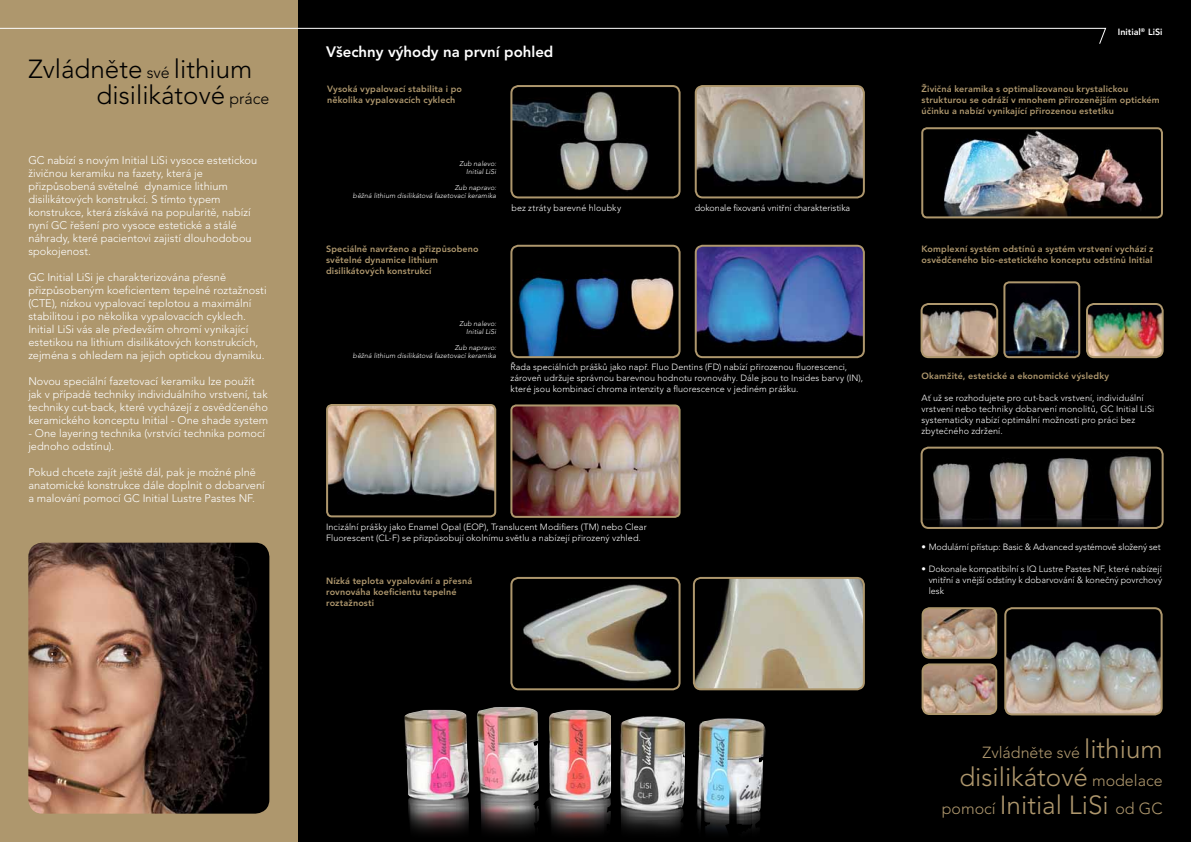
<style>
.page{position:relative;width:1191px;height:842px;background:#fff}
.page>*{position:absolute;margin:0;border:0;box-sizing:border-box;transform-origin:0 0}
.t1{font:300 26px/28px "Avenir";color:#ae976d;text-align:right}
.t2{font:300 26px/26px "Avenir";color:#000}
.t3{font:300 16px "Avenir";color:#ae976d}
.t4{font:800 15px "Avenir";color:#fff}
.t5{font:300 11px/13px "Avenir";color:#fff}
.t6{font:300 9px/11px "Avenir";letter-spacing:.01em;color:#fff}
.t7{font:800 9px/11px "Avenir";letter-spacing:.015em;color:#ae976d}
.t8{font:300 9px "Avenir";letter-spacing:-.01em;color:#fff}
.t9{font:800 9px "Avenir";color:#fff}
.t10{font:italic 300 7px/8px "Avenir";letter-spacing:.01em;color:#fff;text-align:right}
.s1{font-size:16px}
.s2{font-size:26px}
</style>
<div class="page">
<div style="left:298px;top:0;width:893px;height:842px;background:#000"></div>
<div style="left:0;top:0;width:298px;height:842px;background:#ae976d"></div>
<svg style="left:0;top:28px;width:1106px;height:16px"></svg>
<img style="left:404px;top:707px;width:337px;height:126px">
<img style="left:329px;top:407px;width:164px;height:90px">
<div style="left:326px;top:404px;width:170px;height:113px;border:2px solid #ae976d;border-radius:5px"></div>
<img style="left:513px;top:407px;width:164px;height:108px">
<div style="left:510px;top:404px;width:170px;height:114px;border:2px solid #ae976d;border-radius:5px"></div>
<img style="left:923px;top:448px;width:239px;height:80px">
<div style="left:920px;top:447px;width:243px;height:82px;border:2px solid #ae976d;border-radius:7px"></div>
<img style="left:512px;top:578px;width:167px;height:111px">
<div style="left:510px;top:577px;width:170px;height:113px;border:2px solid #ae976d;border-radius:7px"></div>
<img style="left:694px;top:578px;width:170px;height:111px">
<div style="left:693px;top:577px;width:172px;height:113px;border:2px solid #ae976d;border-radius:7px"></div>
<img style="left:924px;top:608px;width:72px;height:49px">
<div style="left:921px;top:607px;width:76px;height:52px;border:2px solid #ae976d;border-radius:7px"></div>
<img style="left:924px;top:666px;width:72px;height:48px">
<div style="left:921px;top:663px;width:76px;height:52px;border:2px solid #ae976d;border-radius:7px"></div>
<img style="left:1005px;top:608px;width:156px;height:106px">
<div style="left:1004px;top:607px;width:158px;height:108px;border:2px solid #ae976d;border-radius:7px"></div>
<img style="left:923px;top:304px;width:74px;height:53px">
<div style="left:920px;top:303px;width:78px;height:55px;border:2px solid #ae976d;border-radius:7px"></div>
<img style="left:1087px;top:304px;width:75px;height:53px">
<div style="left:1086px;top:303px;width:77px;height:55px;border:2px solid #ae976d;border-radius:7px"></div>
<img style="left:28px;top:543px;width:241px;height:271px">
<img style="left:1006px;top:284px;width:71px;height:71px">
<div style="left:1003px;top:281px;width:77px;height:77px;border:2px solid #ae976d;border-radius:5px"></div>
<img style="left:924px;top:130px;width:236px;height:85px">
<div style="left:921px;top:127px;width:242px;height:91px;border:2px solid #ae976d;border-radius:5px"></div>
<img style="left:697px;top:88px;width:167px;height:109px">
<div style="left:694px;top:85px;width:171px;height:113px;border:2px solid #ae976d;border-radius:7px"></div>
<img style="left:512px;top:86px;width:167px;height:111px">
<div style="left:510px;top:85px;width:170px;height:113px;border:2px solid #ae976d;border-radius:7px"></div>
<img style="left:513px;top:246px;width:166px;height:111px">
<div style="left:510px;top:245px;width:170px;height:113px;border:2px solid #ae976d;border-radius:7px"></div>
<img style="left:697px;top:246px;width:167px;height:111px">
<div style="left:694px;top:245px;width:171px;height:113px;border:2px solid #ae976d;border-radius:7px"></div>
<h1 class="t2" style="left:97px;top:56px;width:174px;text-indent:-68px">Zvládnête <span class="s1">své</span> lithium disilikátové <span class="s1">práce</span></h1>
<p class="t5" style="left:28px;top:154px;width:230px">GC nabízí s novým Initial LiSi vysoce estetickou živiËnou keramiku na fazety, která je põizpûsobená svêtelné dynamice lithium disilikátových konstrukcí. S tímto typem konstrukce, která získává na popularitê, nabízí nyní GC õešení pro vysoce estetické a stálé náhrady, které pacientovi zajistí dlouhodobou spokojenost.</p>
<p class="t5" style="left:28px;top:271px;width:240px">GC Initial LiSi je charakterizována põesnê põizpûsobeným koeficientem tepelné roztažnosti (CTE), nízkou vypalovací teplotou a maximální stabilitou i po nêkolika vypalovacích cyklech.<br>Initial LiSi vás ale põedevším ohromí vynikající estetikou na lithium disilikátových konstrukcích, zejména s ohledem na jejich optickou dynamiku.</p>
<p class="t5" style="left:28px;top:375px;width:241px">Novou speciální fazetovací keramiku lze použít jak v põípadê techniky individuálního vrstvení, tak techniky cut-back, které vycházejí z osvêdËeného keramického konceptu Initial - One shade system</p>
<p class="t5" style="left:28px;top:427px;width:238px">- One layering technika (vrstvící technika pomocí jednoho odstínu).</p>
<p class="t5" style="left:28px;top:466px;width:238px">Pokud chcete zajít ještê dál, pak je možné plnê anatomické konstrukce dále doplnit o dobarvení a malování pomocí GC Initial Lustre Pastes NF.</p>
<h3 class="t4" style="left:326px;top:42px;width:229px">Všechny výhody na první pohled</h3>
<p class="t7" style="left:327px;top:83px;width:136px">Vysoká vypalovací stabilita i po nêkolika vypalovacích cyklech</p>
<p class="t10" style="left:459px;top:160px;width:38px">Zub nalevo:<br>Initial LiSi</p>
<p class="t10" style="left:353px;top:184px;width:145px">Zub napravo:<br>bêžná lithium disilikátová fazetovací keramika</p>
<p class="t7" style="left:326px;top:243px;width:154px">Speciálnê navrženo a põizpûsobeno svêtelné dynamice lithium disilikátových konstrukcí</p>
<p class="t6" style="left:511px;top:202px;width:111px">bez ztráty barevné hloubky</p>
<p class="t8" style="left:694px;top:203px;width:157px">dokonale fixovaná vnitõní charakteristika</p>
<p class="t10" style="left:459px;top:320px;width:38px">Zub nalevo:<br>Initial LiSi</p>
<p class="t10" style="left:353px;top:344px;width:145px">Zub napravo:<br>bêžná lithium disilikátová fazetovací keramika</p>
<p class="t6" style="left:510px;top:361px;width:354px">Õada speciálních práškû jako napõ. Fluo Dentins (FD) nabízí põirozenou fluorescenci, zároveñ udržuje správnou barevnou hodnotu rovnováhy. Dále jsou to Insides barvy (IN), které jsou kombinací chroma intenzity a fluorescence v jediném prášku.</p>
<p class="t6" style="left:326px;top:521px;width:322px">Incizální prášky jako Enamel Opal (EOP), Translucent Modifiers (TM) nebo Clear<br>Fluorescent (CL-F) se põizpûsobují okolnímu svêtlu a nabízejí põirozený vzhled.</p>
<p class="t7" style="left:326px;top:575px;width:148px">Nízká teplota vypalování a põesná rovnováha koeficientu tepelné roztažnosti</p>
<p class="t9" style="left:1118px;top:26px;width:46px">Initial<sup>®</sup> LiSi</p>
<p class="t7" style="left:921px;top:83px;width:240px">ŽiviËná keramika s optimalizovanou krystalickou strukturou se odráží v mnohem põirozenêjším optickém úËinku a nabízí vynikající põirozenou estetiku</p>
<p class="t7" style="left:921px;top:243px;width:233px">Komplexní systém odstínû a systém vrstvení vychází z osvêdËeného bio-estetického konceptu odstínû Initial</p>
<p class="t7" style="left:921px;top:370px;width:189px">Okamžité, estetické a ekonomické výsledky</p>
<p class="t6" style="left:921px;top:392px;width:234px">A† už se rozhodujete pro cut-back vrstvení, individuální vrstvení nebo techniky dobarvení monolitû, GC Initial LiSi systematicky nabízí optimální možnosti pro práci bez zbyteËného zdržení.</p>
<p class="t8" style="left:921px;top:541px;width:241px">• Modulární põístup: Basic &amp; Advanced systémovê složený set</p>
<p class="t6" style="left:928px;top:563px;width:235px;text-align:justify;text-indent:-7px">• Dokonale kompatibilní s IQ Lustre Pastes NF, které nabízejí vnitõní a vnêjší odstíny k dobarvování &amp; koneËný povrchový lesk</p>
<h2 class="t3" style="left:982px;top:743px;width:182px">Zvládnête své <span class="s2">lithium</span></h2>
<h1 class="t1" style="left:941px;top:763px;width:222px">disilikátové <span class="s1">modelace pomocí</span> Initial LiSi <span class="s1">od GC</span></h1>
</div>
